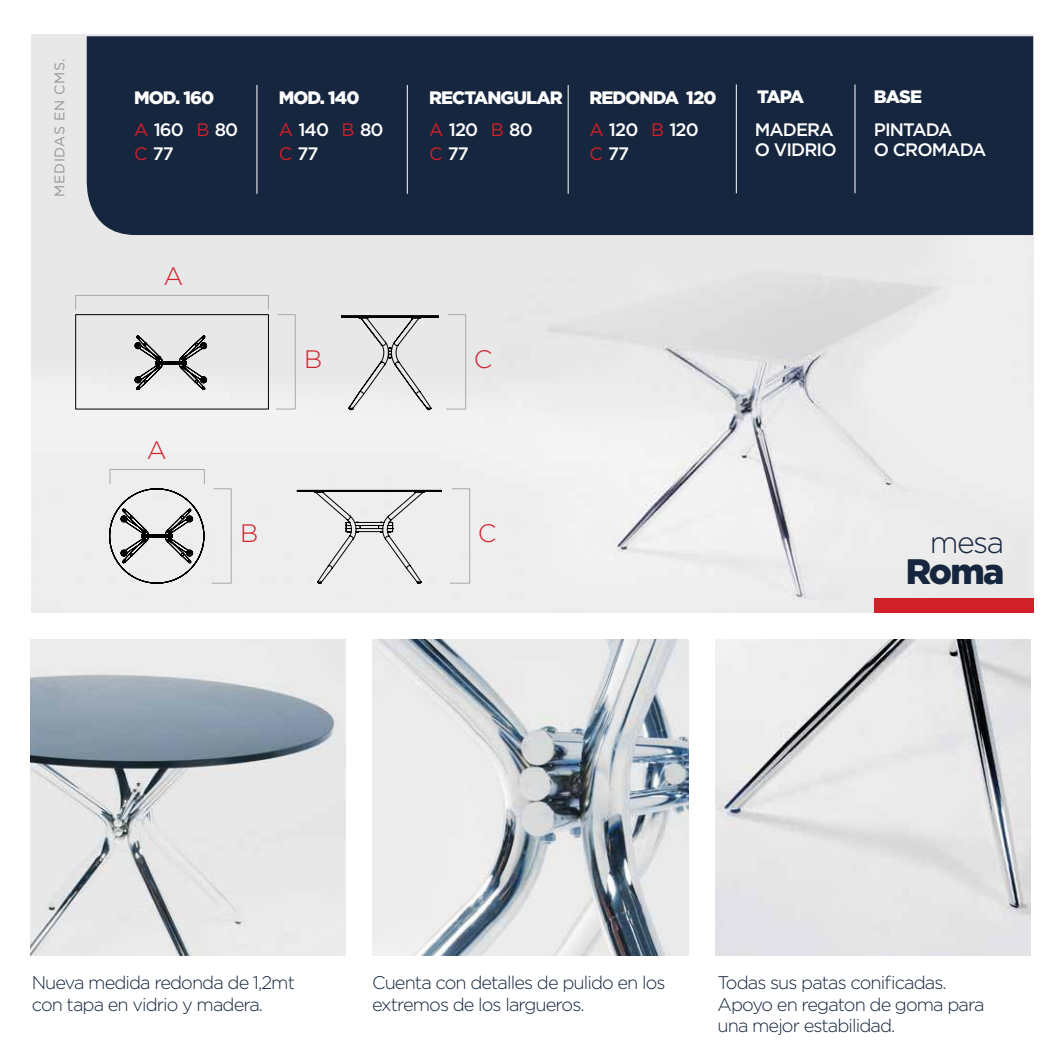
<style>
.page{position:relative;width:1061px;height:1061px;background:#fff}
.page>*{position:absolute;margin:0;border:0;box-sizing:border-box;transform-origin:0 0}
.t1{font:900 35.4px "Gotham";color:#15263e}
.t2{font:300 30.4px "Gotham";color:#15263e}
.t3{font:300 25.2px "Gotham";color:#d22029}
.t4{font:300 18.2px/21.2px "Gotham";letter-spacing:-.05em;color:#15263e}
.t5{font:900 18px/32px "Gotham";letter-spacing:-.05em;color:#fff}
.t6{font:500 18px/20px "Gotham";letter-spacing:-.05em;color:#fff}
.t7{font:14px "Gotham";letter-spacing:.04em;color:#949698}
.s1{font-weight:400;color:#d22029}
.s2{font-weight:500}
</style>
<div class="page">
<img style="left:32px;top:35px;width:1000px;height:577px">
<img style="left:373px;top:639px;width:315px;height:315px">
<img style="left:715px;top:639px;width:315px;height:315px">
<img style="left:30px;top:639px;width:315px;height:315px">
<div style="left:75px;top:295px;width:194px;height:15px;border:1px solid #a7a9ab"></div>
<svg style="left:445px;top:314px;width:21px;height:95px;background:#e5e5e5"></svg>
<svg style="left:275px;top:314px;width:21px;height:95px;background:#e5e5e5"></svg>
<div style="left:75px;top:314px;width:193px;height:95px;border:1px solid #010101"></div>
<svg style="left:135px;top:335px;width:72px;height:55px;background:#b1b1b1"></svg>
<svg style="left:341px;top:315px;width:97px;height:95px;background:#d3d3d3"></svg>
<div style="left:110px;top:469px;width:95px;height:15px;border:1px solid #a7a9ab"></div>
<svg style="left:449px;top:488px;width:21px;height:95px;background:#eaeaea"></svg>
<svg style="left:211px;top:488px;width:21px;height:95px;background:#e9e9e9"></svg>
<svg style="left:109px;top:488px;width:95px;height:95px;background:#c7c7c7"></svg>
<svg style="left:297px;top:489px;width:145px;height:94px;background:#dcdcdc"></svg>
<div style="left:84px;top:36px;width:948px;height:199px;background:#15263e"></div>
<hr style="left:256px;top:85px;width:1px;height:109px;background:#fff">
<hr style="left:407px;top:85px;width:1px;height:109px;background:#fff">
<hr style="left:567px;top:85px;width:1px;height:109px;background:#fff">
<hr style="left:735px;top:84px;width:1px;height:109px;background:#fff">
<hr style="left:854px;top:84px;width:1px;height:109px;background:#fff">
<div style="left:873px;top:597px;width:159px;height:15px;background:#d22029"></div>
<p class="t7" style="left:50px;top:196px;width:140px;rotate:-90deg">MEDIDAS EN CMS.</p>
<p class="t5" style="left:134px;top:81px;width:106px">MOD. 160<br><span class="s1">A</span> <span class="s2">160</span> <span class="s1">B</span> <span class="s2">80</span></p>
<p class="t6" style="left:134px;top:143px;width:41px"><span class="s1">C</span> 77</p>
<p class="t5" style="left:279px;top:81px;width:106px">MOD. 140<br><span class="s1">A</span> <span class="s2">140</span> <span class="s1">B</span> <span class="s2">80</span></p>
<p class="t6" style="left:279px;top:143px;width:41px"><span class="s1">C</span> 77</p>
<p class="t5" style="left:429px;top:81px;width:135px">RECTANGULAR<br><span class="s1">A</span> <span class="s2">120</span> <span class="s1">B</span> <span class="s2">80</span></p>
<p class="t6" style="left:429px;top:143px;width:41px"><span class="s1">C</span> 77</p>
<p class="t5" style="left:589px;top:81px;width:129px">REDONDA 120<br><span class="s1">A</span> <span class="s2">120</span> <span class="s1">B</span> <span class="s2">120</span></p>
<p class="t6" style="left:589px;top:143px;width:41px"><span class="s1">C</span> 77</p>
<p class="t5" style="left:757px;top:80px;width:49px">TAPA</p>
<p class="t6" style="left:754px;top:119px;width:83px">MADERA<br>O VIDRIO</p>
<p class="t5" style="left:873px;top:80px;width:50px">BASE</p>
<p class="t6" style="left:873px;top:119px;width:114px">PINTADA<br>O CROMADA</p>
<h3 class="t3" style="left:163px;top:260px;width:21px">A</h3>
<h3 class="t3" style="left:147px;top:434px;width:21px">A</h3>
<h3 class="t3" style="left:304px;top:343px;width:20px">B</h3>
<h3 class="t3" style="left:474px;top:343px;width:20px">C</h3>
<h3 class="t3" style="left:240px;top:517px;width:20px">B</h3>
<h3 class="t3" style="left:478px;top:517px;width:20px">C</h3>
<h2 class="t2" style="left:929px;top:523px;width:76px">mesa</h2>
<h1 class="t1" style="left:905px;top:547px;width:100px">Roma</h1>
<p class="t4" style="left:32px;top:971px;width:265px">Nueva medida redonda de 1,2mt con tapa en vidrio y madera.</p>
<p class="t4" style="left:372px;top:971px;width:295px">Cuenta con detalles de pulido en los extremos de los largueros.</p>
<p class="t4" style="left:717px;top:971px;width:268px">Todas sus patas conificadas.<br>Apoyo en regaton de goma para una mejor estabilidad.</p>
</div>
